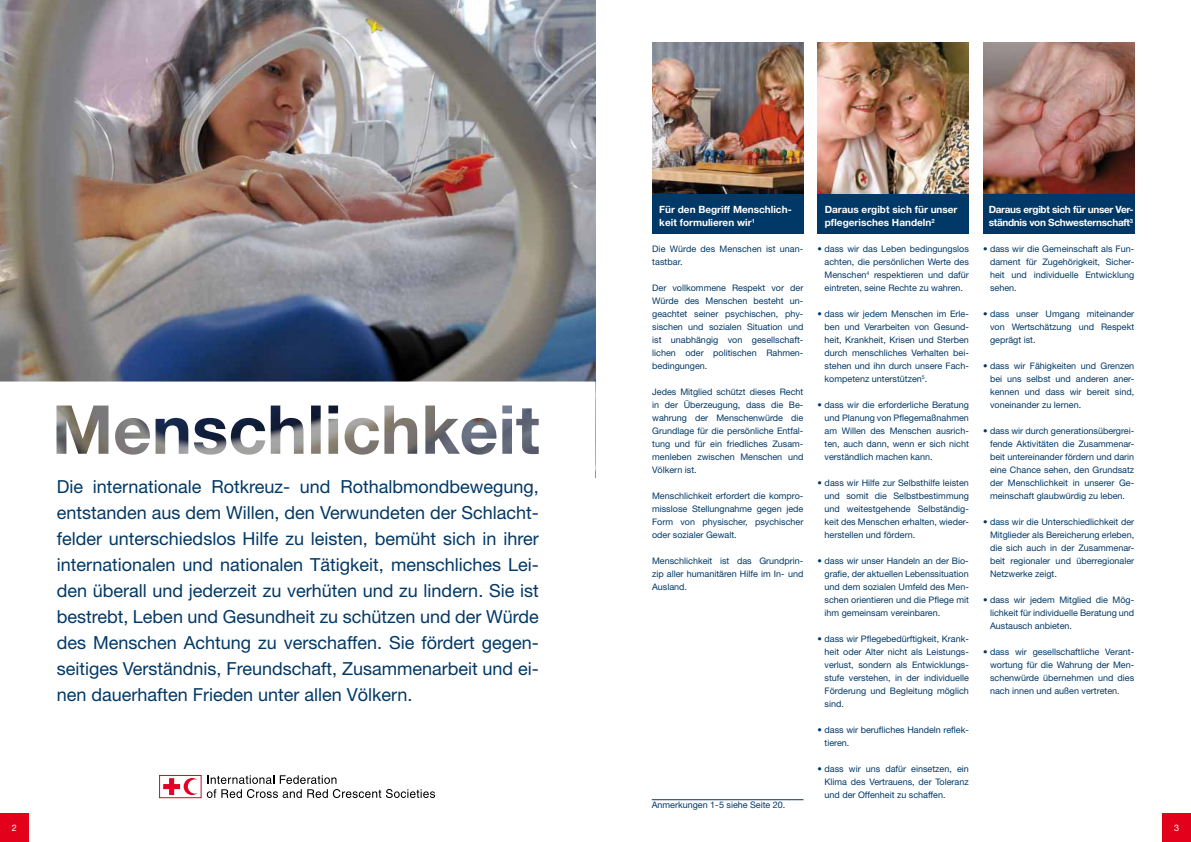
<style>
.page{position:relative;width:1191px;height:842px;background:#fff}
.page>*{position:absolute;margin:0;border:0;box-sizing:border-box;transform-origin:0 0}
.t1{font:18px/26px "Helvetica Neue";color:#003867;text-align:justify}
.t2{font:700 10px/13px "Helvetica Neue";color:#fff}
.t3{font:700 10px/13px "Helvetica Neue";letter-spacing:-.03em;color:#fff}
.t4{font:9px/13px "Helvetica Neue";color:#003867;text-align:justify}
.t5{font:9px "Helvetica Neue";color:#fff}
</style>
<div class="page">
<div style="left:983px;top:182px;width:151px;height:52px;background:#003867"></div>
<div style="left:817px;top:182px;width:152px;height:52px;background:#003867"></div>
<div style="left:652px;top:182px;width:151px;height:52px;background:#003867"></div>
<img style="left:0;top:0;width:595px;height:381px">
<svg style="left:0;top:381px;width:595px;height:74px"></svg>
<img style="left:652px;top:43px;width:151px;height:151px">
<img style="left:817px;top:43px;width:152px;height:151px">
<img style="left:983px;top:43px;width:151px;height:151px">
<hr style="left:651px;top:799px;width:152px;height:1px;background:#003867">
<svg style="left:207px;top:775px;width:228px;height:23px"></svg>
<svg style="left:163px;top:778px;width:35px;height:17px"></svg>
<div style="left:159px;top:775px;width:42px;height:23px;border:1px solid #e20025"></div>
<div style="left:0;top:814px;width:28px;height:28px;background:#e2001a"></div>
<div style="left:1162px;top:814px;width:29px;height:28px;background:#e2001a"></div>
<p class="t1" style="left:57px;top:473px;width:483px">Die internationale Rotkreuz- und Rothalbmondbewegung, entstanden aus dem Willen, den Verwundeten der Schlacht&shy;felder unterschiedslos Hilfe zu leisten, bemüht sich in ihrer internationalen und nationalen Tätigkeit, menschliches Lei&shy;den überall und jederzeit zu verhüten und zu lindern. Sie ist bestrebt, Leben und Gesundheit zu schützen und der Würde des Menschen Achtung zu verschaffen. Sie fördert gegen&shy;seitiges Verständnis, Freundschaft, Zusammenarbeit und ei&shy;nen dauerhaften Frieden unter allen Völkern.</p>
<p class="t2" style="left:659px;top:203px;width:134px">Für den Begriff Menschlich&shy;keit formulieren wir<sup>1</sup></p>
<p class="t4" style="left:652px;top:243px;width:153px">Die Würde des Menschen ist unan&shy;tastbar.</p>
<p class="t4" style="left:652px;top:282px;width:153px">Der vollkommene Respekt vor der Würde des Menschen besteht un&shy;geachtet seiner psychischen, phy&shy;sischen und sozialen Situation und ist unabhängig von gesellschaft&shy;lichen oder politischen Rahmen&shy;bedingungen.</p>
<p class="t4" style="left:652px;top:385px;width:153px">Jedes Mitglied schützt dieses Recht in der Überzeugung, dass die Be&shy;wahrung der Menschenwürde die Grundlage für die persönliche Entfal&shy;tung und für ein friedliches Zusam&shy;menleben zwischen Menschen und Völkern ist.</p>
<p class="t4" style="left:652px;top:489px;width:153px">Menschlichkeit erfordert die kompro&shy;misslose Stellungnahme gegen jede Form von physischer, psychischer oder sozialer Gewalt.</p>
<p class="t4" style="left:652px;top:554px;width:153px">Menschlichkeit ist das Grundprin&shy;zip aller humanitären Hilfe im In- und Ausland.</p>
<p class="t4" style="left:652px;top:798px;width:135px">Anmerkungen 1-5 siehe Seite 20.</p>
<p class="t2" style="left:824px;top:203px;width:134px">Daraus ergibt sich für unser pflegerisches Handeln<sup>2</sup></p>
<p class="t4" style="left:824px;top:243px;width:146px;text-indent:-7px">• dass wir das Leben bedingungslos achten, die persönlichen Werte des Menschen<sup>4</sup> respektieren und dafür eintreten, seine Rechte zu wahren.</p>
<p class="t4" style="left:824px;top:308px;width:146px;text-indent:-7px">• dass wir jedem Menschen im Erle&shy;ben und Verarbeiten von Gesund&shy;heit, Krankheit, Krisen und Sterben durch menschliches Verhalten bei&shy;stehen und ihn durch unsere Fach&shy;kompetenz unterstützen<sup>5</sup>.</p>
<p class="t4" style="left:824px;top:399px;width:146px;text-indent:-7px">• dass wir die erforderliche Beratung und Planung von Pflegemaßnahmen am Willen des Menschen ausrich&shy;ten, auch dann, wenn er sich nicht verständlich machen kann.</p>
<p class="t4" style="left:824px;top:476px;width:146px;text-indent:-7px">• dass wir Hilfe zur Selbsthilfe leisten und somit die Selbstbestimmung und weitestgehende Selbständig&shy;keit des Menschen erhalten, wieder&shy;herstellen und fördern.</p>
<p class="t4" style="left:824px;top:554px;width:146px;text-indent:-7px">• dass wir unser Handeln an der Bio&shy;grafie, der aktuellen Lebenssituation und dem sozialen Umfeld des Men&shy;schen orientieren und die Pflege mit ihm gemeinsam vereinbaren.</p>
<p class="t4" style="left:824px;top:632px;width:146px;text-indent:-7px">• dass wir Pflegebedürftigkeit, Krank&shy;heit oder Alter nicht als Leistungs&shy;verlust, sondern als Entwicklungs&shy;stufe verstehen, in der individuelle Förderung und Begleitung möglich sind.</p>
<p class="t4" style="left:824px;top:723px;width:146px;text-indent:-7px">• dass wir berufliches Handeln reflek&shy;tieren.</p>
<p class="t4" style="left:824px;top:762px;width:146px;text-indent:-7px">• dass wir uns dafür einsetzen, ein Klima des Vertrauens, der Toleranz und der Offenheit zu schaffen.</p>
<p class="t3" style="left:988px;top:203px;width:146px">Daraus ergibt sich für unser Ver&shy;ständnis von Schwesternschaft<sup>3</sup></p>
<p class="t4" style="left:990px;top:243px;width:146px;text-indent:-7px">• dass wir die Gemeinschaft als Fun&shy;dament für Zugehörigkeit, Sicher&shy;heit und individuelle Entwicklung sehen.</p>
<p class="t4" style="left:990px;top:308px;width:146px;text-indent:-7px">• dass unser Umgang miteinander von Wertschätzung und Respekt geprägt ist.</p>
<p class="t4" style="left:990px;top:359px;width:146px;text-indent:-7px">• dass wir Fähigkeiten und Grenzen bei uns selbst und anderen aner&shy;kennen und dass wir bereit sind, voneinander zu lernen.</p>
<p class="t4" style="left:990px;top:424px;width:146px;text-indent:-7px">• dass wir durch generationsübergrei&shy;fende Aktivitäten die Zusammenar&shy;beit untereinander fördern und darin eine Chance sehen, den Grundsatz der Menschlichkeit in unserer Ge&shy;meinschaft glaubwürdig zu leben.</p>
<p class="t4" style="left:990px;top:515px;width:146px;text-indent:-7px">• dass wir die Unterschiedlichkeit der Mitglieder als Bereicherung erleben, die sich auch in der Zusammenar&shy;beit regionaler und überregionaler Netzwerke zeigt.</p>
<p class="t4" style="left:990px;top:593px;width:146px;text-indent:-7px">• dass wir jedem Mitglied die Mög&shy;lichkeit für individuelle Beratung und Austausch anbieten.</p>
<p class="t4" style="left:990px;top:645px;width:146px;text-indent:-7px">• dass wir gesellschaftliche Verant&shy;wortung für die Wahrung der Men&shy;schenwürde übernehmen und dies nach innen und außen vertreten.</p>
<p class="t5" style="left:12px;top:823px;width:7px">2</p>
<p class="t5" style="left:1174px;top:823px;width:7px">3</p>
</div>
